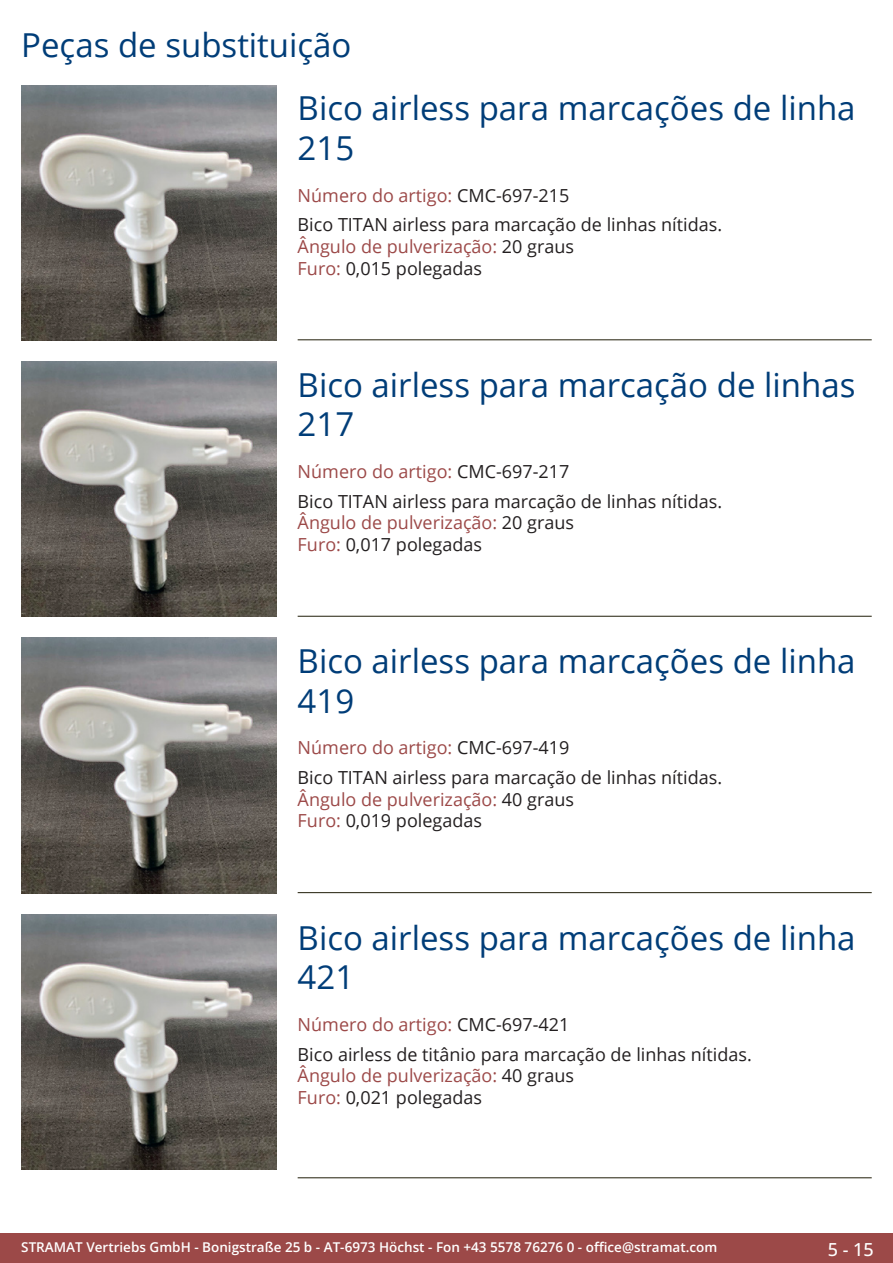
<style>
.page{position:relative;width:893px;height:1263px;background:#fff}
.page>*{position:absolute;margin:0;border:0;box-sizing:border-box;transform-origin:0 0}
.Produkttitel{font:33px/39.6px "Open Sans";color:#003d78}
.RastTitel{font:33px "Open Sans";color:#003d78}
.Beschreibung_Text{font:18px/21.6px "Open Sans";color:#231f20}
.TechDaten_Überschrif{font:18px "Open Sans";color:#9c4948}
.t1{font:500 18px "Open Sans";color:#fff}
.t2{font:600 13.5px "Open Sans";color:#fff}
.s1{color:#231f20}
.s2{color:#9c4948}
</style>
<div class="page">
<div style="left:0;top:1233px;width:893px;height:30px;background:#9c4948"></div>
<hr style="left:298px;top:340px;width:574px;height:1px;background:#201d08">
<hr style="left:298px;top:616px;width:574px;height:1px;background:#201d08">
<hr style="left:298px;top:892px;width:574px;height:1px;background:#201d08">
<hr style="left:298px;top:1177px;width:574px;height:1px;background:#201d08">
<img style="left:21px;top:85px;width:255px;height:255px">
<img style="left:21px;top:361px;width:255px;height:256px">
<img style="left:21px;top:638px;width:255px;height:255px">
<img style="left:21px;top:914px;width:255px;height:255px">
<p class="RastTitel" style="left:21px;top:22px;width:332px">Peças de substituição</p>
<p class="Produkttitel" style="left:298px;top:88px;width:559px">Bico airless para marcações de linha<br>215</p>
<p class="TechDaten_Überschrif" style="left:298px;top:183px;width:273px">Número do artigo: <span class="s1">CMC-697-215</span></p>
<p class="Beschreibung_Text" style="left:298px;top:214px;width:426px">Bico TITAN airless para marcação de linhas nítidas.<br><span class="s2">Ângulo de pulverização:</span> 20 graus<br><span class="s2">Furo:</span> 0,015 polegadas</p>
<p class="Produkttitel" style="left:298px;top:364px;width:559px">Bico airless para marcação de linhas<br>217</p>
<p class="TechDaten_Überschrif" style="left:298px;top:459px;width:273px">Número do artigo: <span class="s1">CMC-697-217</span></p>
<p class="Beschreibung_Text" style="left:298px;top:490px;width:426px">Bico TITAN airless para marcação de linhas nítidas.<br><span class="s2">Ângulo de pulverização:</span> 20 graus<br><span class="s2">Furo:</span> 0,017 polegadas</p>
<p class="Produkttitel" style="left:298px;top:640px;width:559px">Bico airless para marcações de linha<br>419</p>
<p class="TechDaten_Überschrif" style="left:298px;top:735px;width:273px">Número do artigo: <span class="s1">CMC-697-419</span></p>
<p class="Beschreibung_Text" style="left:298px;top:766px;width:426px">Bico TITAN airless para marcação de linhas nítidas.<br><span class="s2">Ângulo de pulverização:</span> 40 graus<br><span class="s2">Furo:</span> 0,019 polegadas</p>
<p class="Produkttitel" style="left:298px;top:917px;width:559px">Bico airless para marcações de linha<br>421</p>
<p class="TechDaten_Überschrif" style="left:298px;top:1012px;width:273px">Número do artigo: <span class="s1">CMC-697-421</span></p>
<p class="Beschreibung_Text" style="left:298px;top:1043px;width:456px">Bico airless de titânio para marcação de linhas nítidas.<br><span class="s2">Ângulo de pulverização:</span> 40 graus<br><span class="s2">Furo:</span> 0,021 polegadas</p>
<p class="t2" style="left:21px;top:1238px;width:698px">STRAMAT Vertriebs GmbH - Bonigstraße 25 b - AT-6973 Höchst - Fon +43 5578 76276 0 - office@stramat.com</p>
<p class="t1" style="left:828px;top:1237px;width:48px">5 - 15</p>
</div>
